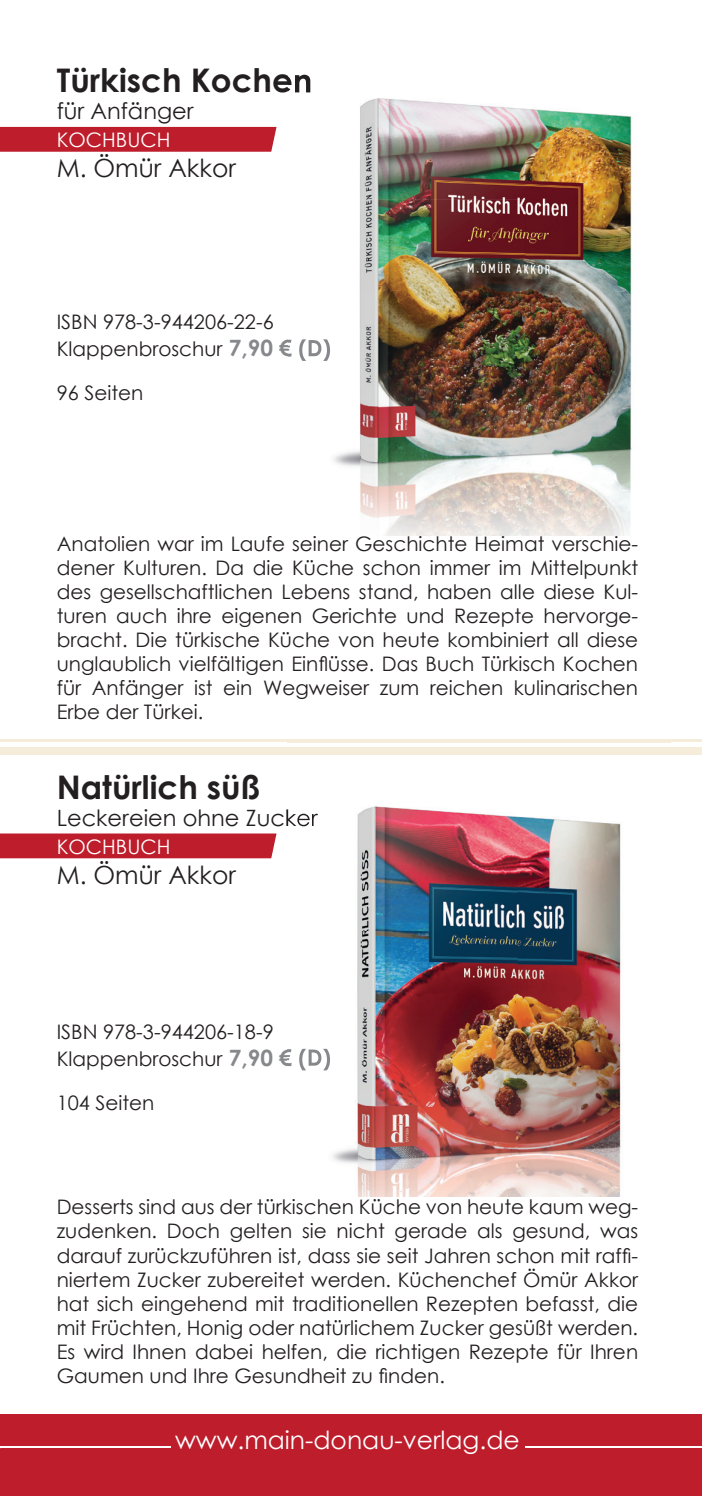
<style>
.page{position:relative;width:702px;height:1496px;background:#fff}
.page>*{position:absolute;margin:0;border:0;box-sizing:border-box;transform-origin:0 0}
.t1{font:700 32.5px "Century Gothic";color:#231f20}
.t2{font:25px "Century Gothic";color:#fff}
.t3{font:25px "Century Gothic";color:#231f20}
.t4{font:22.5px "Century Gothic";color:#231f20}
.t5{font:20px/24px "Century Gothic";color:#231f20}
.t6{font:20px "Century Gothic";color:#fff}
.s1{font-weight:700;font-size:22.5px;color:#86888b}
</style>
<div class="page">
<div style="left:0;top:1414px;width:702px;height:81px;background:#be1d2c"></div>
<hr style="left:525px;top:1446px;width:177px;height:1px;background:#fff">
<hr style="left:0;top:1446px;width:171px;height:1px;background:#fff">
<div style="left:0;top:127px;width:276px;height:25px;background:#be1d2c"></div>
<div style="left:0;top:833px;width:276px;height:25px;background:#be1d2c"></div>
<hr style="left:0;top:739px;width:702px;height:3px;background:#f5ecd9">
<div style="left:0;top:747px;width:702px;height:7px;background:#f5ecd9"></div>
<img style="left:310px;top:79px;width:322px;height:456px">
<img style="left:288px;top:339px;width:42px;height:22px">
<img style="left:288px;top:74px;width:22px;height:19px">
<img style="left:287px;top:742px;width:383px;height:454px">
<img style="left:287px;top:1048px;width:43px;height:22px">
<img style="left:287px;top:809px;width:31px;height:17px">
<h1 class="t1" style="left:57px;top:56px;width:257px">Türkisch Kochen</h1>
<p class="t4" style="left:57px;top:96px;width:138px">für Anfänger</p>
<p class="t6" style="left:57px;top:126px;width:115px">KOCHBUCH</p>
<p class="t3" style="left:57px;top:150px;width:181px">M. Ömür Akkor</p>
<p class="t5" style="left:57px;top:308px;width:276px;line-height:27px">ISBN 978-3-944206-22-6<br>Klappenbroschur <span class="s1">7,90 € (D)</span></p>
<p class="t5" style="left:57px;top:381px;width:88px">96 Seiten</p>
<p class="t5" style="left:57px;top:531px;width:583px;text-align:justify">Anatolien war im Laufe seiner Geschichte Heimat verschie&shy;dener Kulturen. Da die Küche schon immer im Mittelpunkt des gesellschaftlichen Lebens stand, haben alle diese Kul&shy;turen auch ihre eigenen Gerichte und Rezepte hervorge&shy;bracht. Die türkische Küche von heute kombiniert all diese unglaublich vielfältigen Einflüsse. Das Buch Türkisch Kochen für Anfänger ist ein Wegweiser zum reichen kulinarischen Erbe der Türkei.</p>
<h1 class="t1" style="left:57px;top:762px;width:205px">Natürlich süß</h1>
<p class="t4" style="left:57px;top:802px;width:262px">Leckereien ohne Zucker</p>
<p class="t6" style="left:57px;top:832px;width:115px">KOCHBUCH</p>
<p class="t3" style="left:57px;top:857px;width:181px">M. Ömür Akkor</p>
<p class="t5" style="left:57px;top:1017px;width:276px;line-height:27px">ISBN 978-3-944206-18-9<br>Klappenbroschur <span class="s1">7,90 € (D)</span></p>
<p class="t5" style="left:57px;top:1090px;width:99px">104 Seiten</p>
<p class="t5" style="left:57px;top:1194px;width:583px;text-align:justify">Desserts sind aus der türkischen Küche von heute kaum weg&shy;zudenken. Doch gelten sie nicht gerade als gesund, was darauf zurückzuführen ist, dass sie seit Jahren schon mit raffi&shy;niertem Zucker zubereitet werden. Küchenchef Ömür Akkor hat sich eingehend mit traditionellen Rezepten befasst, die mit Früchten, Honig oder natürlichem Zucker gesüßt werden.<br>Es wird Ihnen dabei helfen, die richtigen Rezepte für Ihren Gaumen und Ihre Gesundheit zu finden.</p>
<p class="t2" style="left:175px;top:1421px;width:346px">www.main-donau-verlag.de</p>
</div>
